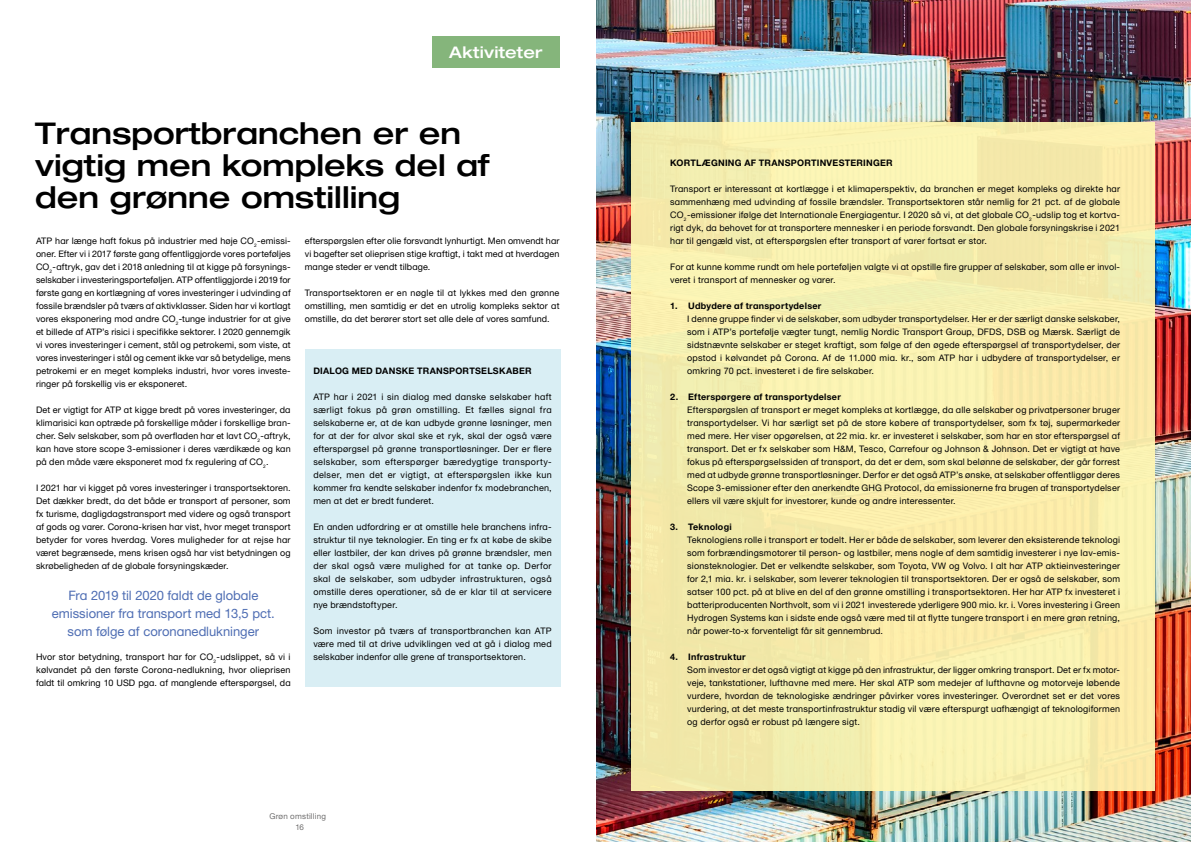
<style>
.page{position:relative;width:1191px;height:842px;background:#fff}
.page>*{position:absolute;margin:0;border:0;box-sizing:border-box;transform-origin:0 0}
.Kapiteloverskrift_H2{font:500 30px/32px "Helvetica Neue ATP Head";color:#000}
.Tag{font:500 16px "Helvetica Neue ATP Head";letter-spacing:.01em;color:#fff}
.t1{font:13px/18px "Helvetica Neue ATP Body";color:#4e6db3;text-align:center}
.Brødtekst{font:9px/13px "Helvetica Neue ATP Body";letter-spacing:.02em;color:#000;text-align:justify}
.Brødtekst-2{font:700 9px "Helvetica Neue ATP Body";letter-spacing:.03em;color:#000}
.Box_overskrift{font:700 9px "Helvetica Neue ATP Body";letter-spacing:.03em;color:#000}
.t2{font:8px "Helvetica Neue ATP Body";letter-spacing:.025em;color:#706f6f}
</style>
<div class="page">
<div style="left:432px;top:36px;width:127px;height:31px;background:#85b57b"></div>
<div style="left:305px;top:349px;width:255px;height:337px;background:#d9eef4"></div>
<img style="left:596px;top:0;width:595px;height:842px">
<div style="left:631px;top:122px;width:524px;height:669px;background:#f7eead"></div>
<h2 class="Tag" style="left:449px;top:42px;width:95px">Aktiviteter</h2>
<h2 class="Kapiteloverskrift_H2" style="left:35px;top:117px;width:455px">Transportbranchen er en vigtig men kompleks del af den grønne omstilling</h2>
<p class="Brødtekst" style="left:36px;top:234px;width:256px">ATP har længe haft fokus på industrier med høje CO<sub>2</sub>-emissi&shy;oner. Efter vi i 2017 første gang offentliggjorde vores porteføljes CO<sub>2</sub>-aftryk, gav det i 2018 anledning til at kigge på forsynings&shy;selskaber i investeringsporteføljen. ATP offentliggjorde i 2019 for første gang en kortlægning af vores investeringer i udvinding af fossile brændsler på tværs af aktivklasser. Siden har vi kortlagt vores eksponering mod andre CO<sub>2</sub>-tunge industrier for at give et billede af ATP’s risici i specifikke sektorer. I 2020 gennemgik vi vores investeringer i cement, stål og petrokemi, som viste, at vores investeringer i stål og cement ikke var så betydelige, mens petrokemi er en meget kompleks industri, hvor vores investe&shy;ringer på forskellig vis er eksponeret.</p>
<p class="Brødtekst" style="left:36px;top:403px;width:256px">Det er vigtigt for ATP at kigge bredt på vores investeringer, da klimarisici kan optræde på forskellige måder i forskellige bran&shy;cher. Selv selskaber, som på overfladen har et lavt CO<sub>2</sub>-aftryk, kan have store scope 3-emissioner i deres værdikæde og kan på den måde være eksponeret mod fx regulering af CO<sub>2</sub>.</p>
<p class="Brødtekst" style="left:36px;top:481px;width:256px">I 2021 har vi kigget på vores investeringer i transportsektoren.<br>Det dækker bredt, da det både er transport af personer, som fx turisme, dagligdagstransport med videre og også transport af gods og varer. Corona-krisen har vist, hvor meget transport betyder for vores hverdag. Vores muligheder for at rejse har været begrænsede, mens krisen også har vist betydningen og skrøbeligheden af de globale forsyningskæder.</p>
<p class="t1" style="left:52px;top:586px;width:225px">Fra 2019 til 2020 faldt de globale emissioner fra transport med 13,5 pct. som følge af coronanedlukninger</p>
<p class="Brødtekst" style="left:36px;top:650px;width:256px">Hvor stor betydning, transport har for CO<sub>2</sub>-udslippet, så vi i kølvandet på den første Corona-nedlukning, hvor olieprisen faldt til omkring 10 USD pga. af manglende efterspørgsel, da</p>
<p class="Brødtekst" style="left:305px;top:234px;width:256px">efterspørgslen efter olie forsvandt lynhurtigt. Men omvendt har vi bagefter set olieprisen stige kraftigt, i takt med at hverdagen mange steder er vendt tilbage.</p>
<p class="Brødtekst" style="left:305px;top:286px;width:256px">Transportsektoren er en nøgle til at lykkes med den grønne omstilling, men samtidig er det en utrolig kompleks sektor at omstille, da det berører stort set alle dele af vores samfund.</p>
<h3 class="Box_overskrift" style="left:313px;top:365px;width:220px">DIALOG MED DANSKE TRANSPORTSELSKABER</h3>
<p class="Brødtekst" style="left:313px;top:390px;width:240px">ATP har i 2021 i sin dialog med danske selskaber haft særligt fokus på grøn omstilling. Et fælles signal fra selskaberne er, at de kan udbyde grønne løsninger, men for at der for alvor skal ske et ryk, skal der også være efterspørgsel på grønne transportløsninger. Der er flere selskaber, som efterspørger bæredygtige transporty&shy;delser, men det er vigtigt, at efterspørgslen ikke kun kommer fra kendte selskaber indenfor fx modebranchen, men at det er bredt funderet.</p>
<p class="Brødtekst" style="left:313px;top:520px;width:240px">En anden udfordring er at omstille hele branchens infra&shy;struktur til nye teknologier. En ting er fx at købe de skibe eller lastbiler, der kan drives på grønne brændsler, men der skal også være mulighed for at tanke op. Derfor skal de selskaber, som udbyder infrastrukturen, også omstille deres operationer, så de er klar til at servicere nye brændstoftyper.</p>
<p class="Brødtekst" style="left:313px;top:624px;width:240px">Som investor på tværs af transportbranchen kan ATP være med til at drive udviklingen ved at gå i dialog med selskaber indenfor alle grene af transportsektoren.</p>
<p class="t2" style="left:269px;top:811px;width:58px">Grøn omstilling</p>
<p class="t2" style="left:295px;top:822px;width:10px">16</p>
<h3 class="Box_overskrift" style="left:670px;top:157px;width:224px">KORTLÆGNING AF TRANSPORTINVESTERINGER</h3>
<p class="Brødtekst" style="left:670px;top:182px;width:451px">Transport er interessant at kortlægge i et klimaperspektiv, da branchen er meget kompleks og direkte har sammenhæng med udvinding af fossile brændsler. Transportsektoren står nemlig for 21 pct. af de globale CO<sub>2</sub>-emissioner ifølge det Internationale Energiagentur. I 2020 så vi, at det globale CO<sub>2</sub>-udslip tog et kortva&shy;rigt dyk, da behovet for at transportere mennesker i en periode forsvandt. Den globale forsyningskrise i 2021 har til gengæld vist, at efterspørgslen efter transport af varer fortsat er stor.</p>
<p class="Brødtekst" style="left:670px;top:260px;width:451px">For at kunne komme rundt om hele porteføljen valgte vi at opstille fire grupper af selskaber, som alle er invol&shy;veret i transport af mennesker og varer.</p>
<p class="Brødtekst-2" style="left:670px;top:300px;width:153px">1. Udbydere af transportydelser</p>
<p class="Brødtekst" style="left:687px;top:312px;width:434px">I denne gruppe finder vi de selskaber, som udbyder transportydelser. Her er der særligt danske selskaber, som i ATP’s portefølje vægter tungt, nemlig Nordic Transport Group, DFDS, DSB og Mærsk. Særligt de sidstnævnte selskaber er steget kraftigt, som følge af den øgede efterspørgsel af transportydelser, der opstod i kølvandet på Corona. Af de 11.000 mia. kr., som ATP har i udbydere af transportydelser, er omkring 70 pct. investeret i de fire selskaber.</p>
<p class="Brødtekst-2" style="left:670px;top:391px;width:172px">2. Efterspørgere af transportydelser</p>
<p class="Brødtekst" style="left:687px;top:403px;width:434px">Efterspørgslen af transport er meget kompleks at kortlægge, da alle selskaber og privatpersoner bruger transportydelser. Vi har særligt set på de store købere af transportydelser, som fx tøj, supermarkeder med mere. Her viser opgørelsen, at 22 mia. kr. er investeret i selskaber, som har en stor efterspørgsel af transport. Det er fx selskaber som H&amp;M, Tesco, Carrefour og Johnson &amp; Johnson. Det er vigtigt at have fokus på efterspørgselssiden af transport, da det er dem, som skal belønne de selskaber, der går forrest med at udbyde grønne transportløsninger. Derfor er det også ATP’s ønske, at selskaber offentliggør deres Scope 3-emissioner efter den anerkendte GHG Protocol, da emissionerne fra brugen af transportydelser ellers vil være skjult for investorer, kunde og andre interessenter.</p>
<p class="Brødtekst-2" style="left:670px;top:521px;width:63px">3. Teknologi</p>
<p class="Brødtekst" style="left:687px;top:533px;width:434px">Teknologiens rolle i transport er todelt. Her er både de selskaber, som leverer den eksisterende teknologi som forbrændingsmotorer til person- og lastbiler, mens nogle af dem samtidig investerer i nye lav-emis&shy;sionsteknologier. Det er velkendte selskaber, som Toyota, VW og Volvo. I alt har ATP aktieinvesteringer for 2,1 mia. kr. i selskaber, som leverer teknologien til transportsektoren. Der er også de selskaber, som satser 100 pct. på at blive en del af den grønne omstilling i transportsektoren. Her har ATP fx investeret i batteriproducenten Northvolt, som vi i 2021 investerede yderligere 900 mio. kr. i. Vores investering i Green Hydrogen Systems kan i sidste ende også være med til at flytte tungere transport i en mere grøn retning, når power-to-x forventeligt får sit gennembrud.</p>
<p class="Brødtekst-2" style="left:670px;top:651px;width:77px">4. Infrastruktur</p>
<p class="Brødtekst" style="left:687px;top:663px;width:434px">Som investor er det også vigtigt at kigge på den infrastruktur, der ligger omkring transport. Det er fx motor&shy;veje, tankstationer, lufthavne med mere. Her skal ATP som medejer af lufthavne og motorveje løbende vurdere, hvordan de teknologiske ændringer påvirker vores investeringer. Overordnet set er det vores vurdering, at det meste transportinfrastruktur stadig vil være efterspurgt uafhængigt af teknologiformen og derfor også er robust på længere sigt.</p>
</div>
